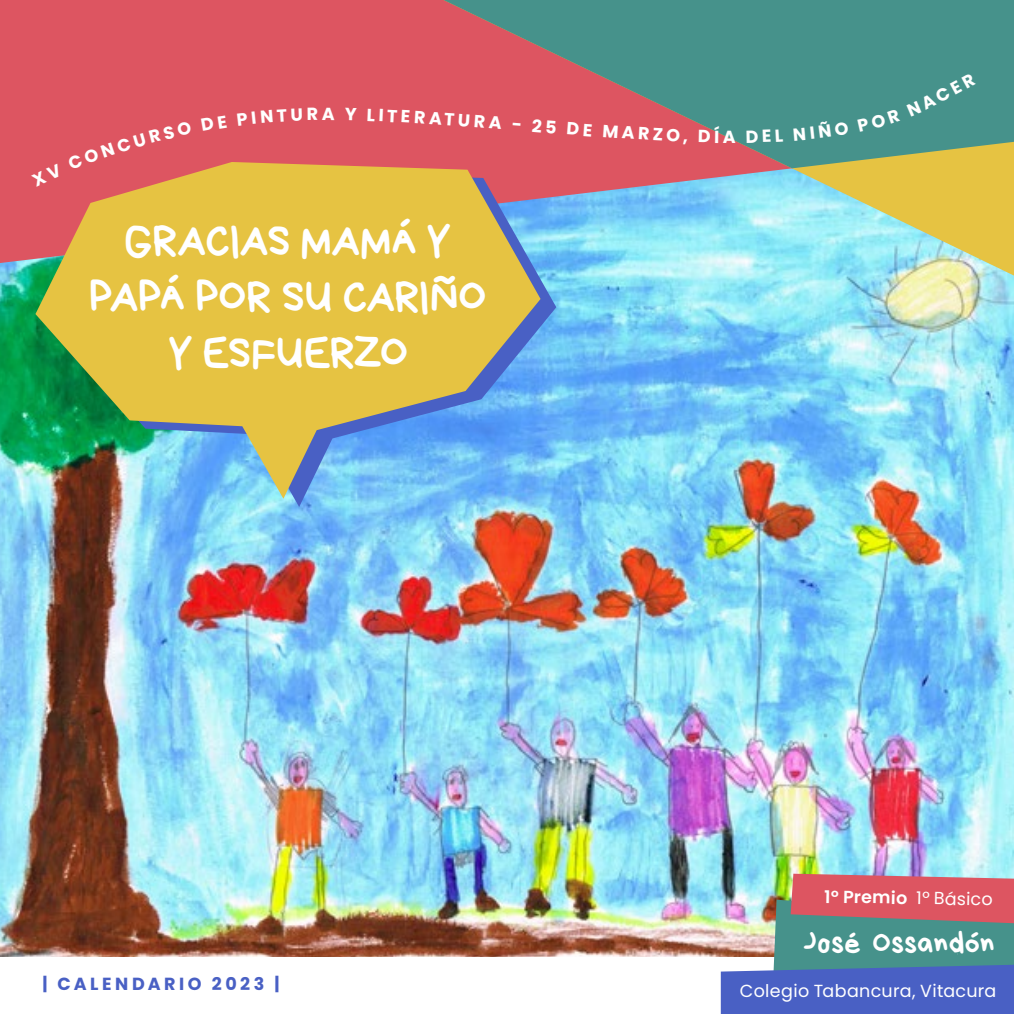
<style>
.page{position:relative;width:1014px;height:1014px;background:#fff}
.page>*{position:absolute;margin:0;border:0;box-sizing:border-box;transform-origin:0 0}
.t1{font:45.5px/56.2px "Bryndan Write";letter-spacing:-.01em;color:#fff;text-align:center}
.t2{font:30px "Bryndan Write";letter-spacing:.01em;color:#fff}
.t3{font:17.5px "Poppins";letter-spacing:.02em;color:#fff}
.t4{font:600 17.5px "Poppins";color:#fff}
.t5{font:700 17.5px "Poppins";letter-spacing:.2em;color:#4960c4}
.t6{font:700 17.5px "Poppins";color:#fff}
.s1{font-weight:400}
</style>
<div class="page">
<img style="left:0;top:263px;width:1013px;height:694px">
<div style="left:0;top:0;width:443px;height:263px;background:#dd5561"></div>
<svg style="left:540px;top:168px;width:473px;height:107px;background:#add0bf"></svg>
<svg style="left:443px;top:0;width:570px;height:168px;background:#79807b"></svg>
<svg style="left:720px;top:873px;width:293px;height:140px;background:#7d7d9c"></svg>
<svg style="left:51px;top:170px;width:505px;height:337px;background:#7ab3e0"></svg>
<svg style="left:35px;top:162px;width:505px;height:336px;background:#b8b36b"></svg>
<div style="left:31px;top:121px;width:161px;height:65px;background:#dd5561"></div>
<svg style="left:201px;top:115px;width:26px;height:16px"></svg>
<svg style="left:237px;top:108px;width:65px;height:18px"></svg>
<svg style="left:308px;top:108px;width:27px;height:12px"></svg>
<svg style="left:345px;top:108px;width:80px;height:16px"></svg>
<svg style="left:512px;top:119px;width:44px;height:14px"></svg>
<svg style="left:638px;top:127px;width:49px;height:17px"></svg>
<svg style="left:699px;top:125px;width:20px;height:18px"></svg>
<svg style="left:746px;top:129px;width:37px;height:14px"></svg>
<svg style="left:793px;top:121px;width:55px;height:20px"></svg>
<svg style="left:857px;top:109px;width:43px;height:22px"></svg>
<div style="left:906px;top:73px;width:69px;height:43px;background:#46928b"></div>
<p class="t6" style="left:430px;top:108px;width:74px;rotate:4deg">ATURA</p>
<p class="t1" style="left:89px;top:212px;width:398px">GRACIAS MAMÁ Y<br>PAPÁ POR SU CARIÑO<br>Y ESFUERZO</p>
<p class="t6" style="left:567px;top:118px;width:70px;rotate:4deg">DE MA</p>
<p class="t6" style="left:722px;top:126px;width:14px">A</p>
<p class="t5" style="left:43px;top:973px;width:238px">| CALENDARIO 2023 |</p>
<p class="t4" style="left:824px;top:886px;width:170px;rotate:1deg">1º Premio <span class="s1">1º Básico</span></p>
<p class="t2" style="left:803px;top:927px;width:193px">José Ossandón</p>
<p class="t3" style="left:740px;top:980px;width:258px">Colegio Tabancura, Vitacura</p>
</div>
